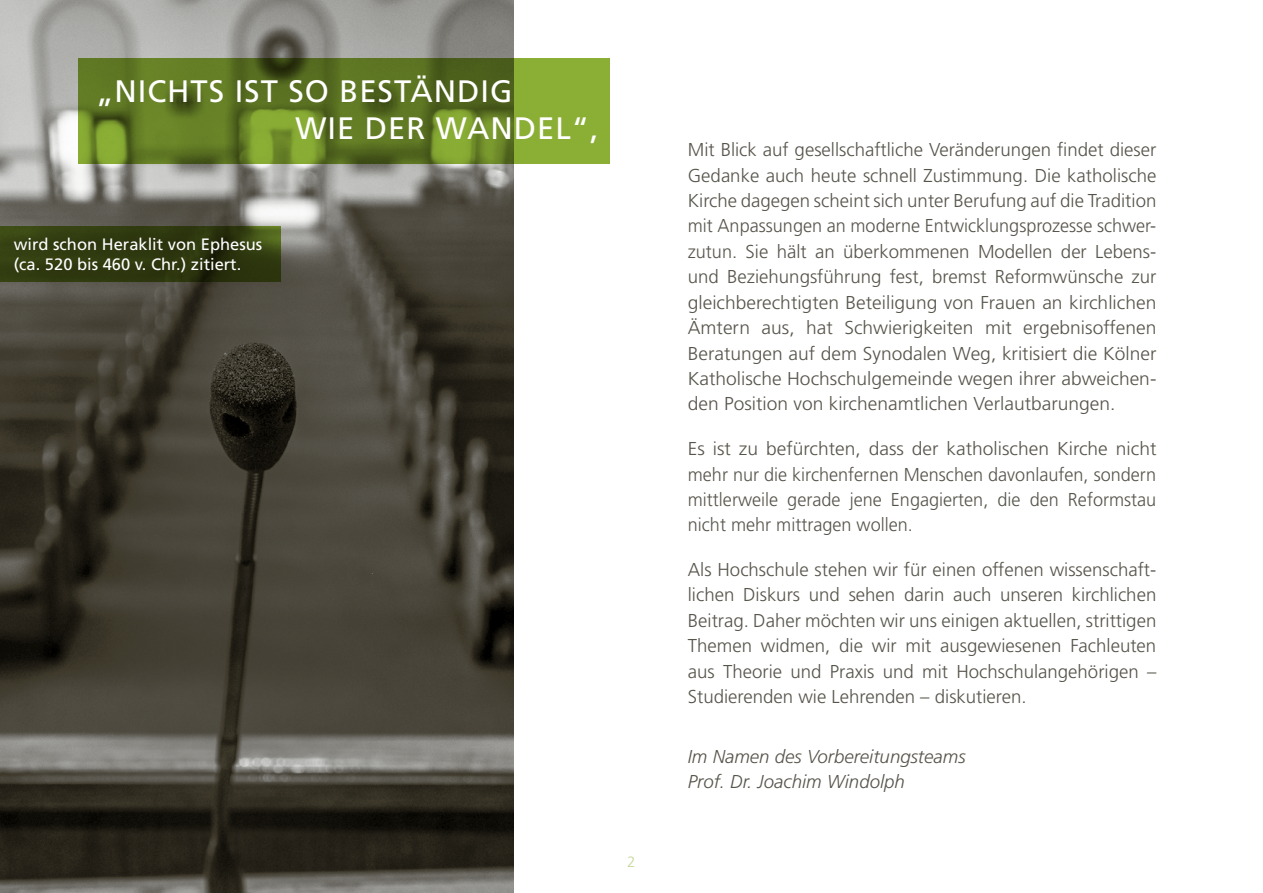
<style>
.page{position:relative;width:1263px;height:893px;background:#fff}
.page>*{position:absolute;margin:0;border:0;box-sizing:border-box;transform-origin:0 0}
.t1{font:31.05px/37.2px "Frutiger LT Std";letter-spacing:.03em;color:#fff}
.t2{font:300 18.6px/25.5px "Frutiger LT Std";color:#57544b;text-align:justify}
.t3{font:italic 300 18.6px/25.3px "Frutiger LT Std";color:#57544b}
.t4{font:16.5px/19.8px "Frutiger LT Std";color:#fff}
.t5{font:300 15px "Frutiger LT Std";color:#c5d79a}
</style>
<div class="page">
<img style="left:0;top:0;width:513px;height:893px">
<svg style="left:79px;top:58px;width:531px;height:105px;background:#678226"></svg>
<svg style="left:0;top:226px;width:280px;height:56px;background:#2f390f"></svg>
<h1 class="t1" style="left:296px;top:73px;width:304px;text-indent:-199px">„NICHTS IST SO BESTÄNDIG<br>WIE DER WANDEL“,</h1>
<p class="t4" style="left:14px;top:235px;width:250px">wird schon Heraklit von Ephesus (ca. 520 bis 460 v. Chr.) zitiert.</p>
<p class="t5" style="left:627px;top:853px;width:10px">2</p>
<p class="t2" style="left:688px;top:137px;width:470px">Mit Blick auf gesellschaftliche Veränderungen findet dieser Gedanke auch heute schnell Zustimmung. Die katholische Kirche dagegen scheint sich unter Berufung auf die Tradition mit Anpassungen an moderne Entwicklungsprozesse schwer&shy;zutun. Sie hält an überkommenen Modellen der Lebens&shy;und Beziehungsführung fest, bremst Reformwünsche zur gleichberechtigten Beteiligung von Frauen an kirchlichen Ämtern aus, hat Schwierigkeiten mit ergebnisoffenen Beratungen auf dem Synodalen Weg, kritisiert die Kölner Katholische Hochschulgemeinde wegen ihrer abweichen&shy;den Position von kirchenamtlichen Verlautbarungen.</p>
<p class="t2" style="left:688px;top:436px;width:470px">Es ist zu befürchten, dass der katholischen Kirche nicht mehr nur die kirchenfernen Menschen davonlaufen, sondern mittlerweile gerade jene Engagierten, die den Reformstau nicht mehr mittragen wollen.</p>
<p class="t2" style="left:688px;top:557px;width:470px">Als Hochschule stehen wir für einen offenen wissenschaft&shy;lichen Diskurs und sehen darin auch unseren kirchlichen Beitrag. Daher möchten wir uns einigen aktuellen, strittigen Themen widmen, die wir mit ausgewiesenen Fachleuten aus Theorie und Praxis und mit Hochschulangehörigen – Studierenden wie Lehrenden – diskutieren.</p>
<p class="t3" style="left:688px;top:744px;width:279px">Im Namen des Vorbereitungsteams<br>Prof. Dr. Joachim Windolph</p>
</div>
